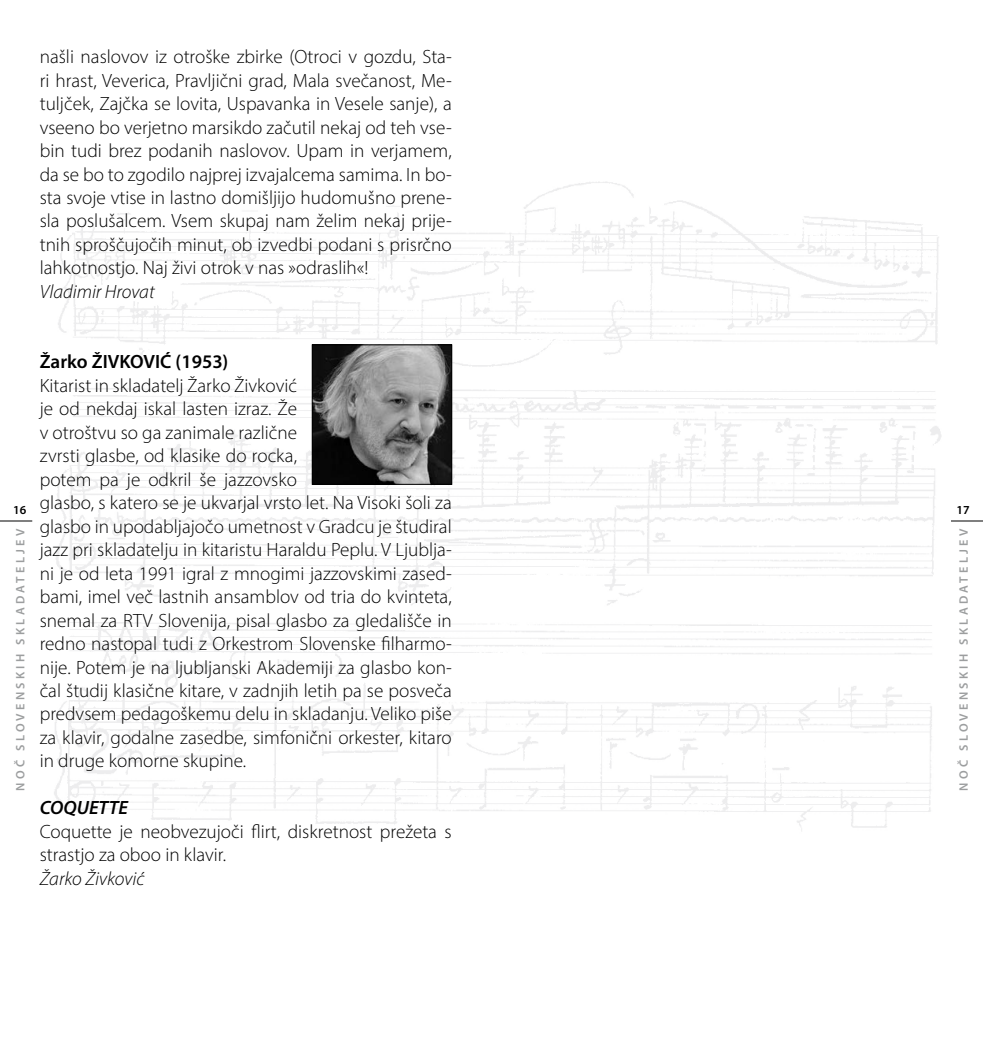
<style>
.page{position:relative;width:983px;height:1042px;background:#fff}
.page>*{position:absolute;margin:0;border:0;box-sizing:border-box;transform-origin:0 0}
.body-prvi{font:300 19.25px/23.4px "Myriad Pro";color:#000}
.body-prvi-2{font:italic 300 19.25px "Myriad Pro";color:#000}
.body-prvi-3{font:600 19.25px "Myriad Pro";color:#000}
.body-prvi-4{font:italic 600 19.25px "Myriad Pro";color:#000}
.t1{font:600 12.25px "Myriad Pro";letter-spacing:.27em;color:#9c9e9f}
.t2{font:600 12.25px "Myriad Pro";color:#000}
</style>
<div class="page">
<hr style="left:0;top:521px;width:32px;height:1px;background:#000">
<hr style="left:950px;top:521px;width:32px;height:1px;background:#000">
<img style="left:54px;top:182px;width:887px;height:649px">
<img style="left:314px;top:347px;width:136px;height:135px">
<div style="left:312px;top:345px;width:140px;height:139px;border:1px solid #000"></div>
<p class="body-prvi" style="left:40px;top:45px;width:413px;text-align:justify">našli naslovov iz otroške zbirke (Otroci v gozdu, Sta&shy;ri hrast, Veverica, Pravljični grad, Mala svečanost, Me&shy;tuljček, Zajčka se lovita, Uspavanka in Vesele sanje), a vseeno bo verjetno marsikdo začutil nekaj od teh vse&shy;bin tudi brez podanih naslovov. Upam in verjamem, da se bo to zgodilo najprej izvajalcema samima. In bo&shy;sta svoje vtise in lastno domišljijo hudomušno prene&shy;sla poslušalcem. Vsem skupaj nam želim nekaj prije&shy;tnih sproščujočih minut, ob izvedbi podani s prisrčno lahkotnostjo. Naj živi otrok v nas »odraslih«!</p>
<p class="body-prvi-2" style="left:40px;top:280px;width:116px">Vladimir Hrovat</p>
<p class="body-prvi-3" style="left:40px;top:350px;width:190px">Žarko ŽIVKOVIĆ (1953)</p>
<p class="body-prvi" style="left:40px;top:373px;width:413px">Kitarist in skladatelj Žarko Živković<br>je od nekdaj iskal lasten izraz. Že<br>v otroštvu so ga zanimale različne<br>zvrsti glasbe, od klasike do rocka,<br>potem pa je odkril še jazzovsko<br>glasbo, s katero se je ukvarjal vrsto let. Na Visoki šoli za glasbo in upodabljajočo umetnost v Gradcu je študiral jazz pri skladatelju in kitaristu Haraldu Peplu. V Ljublja&shy;ni je od leta 1991 igral z mnogimi jazzovskimi zased&shy;bami, imel več lastnih ansamblov od tria do kvinteta, snemal za RTV Slovenija, pisal glasbo za gledališče in redno nastopal tudi z Orkestrom Slovenske filharmo&shy;nije. Potem je na ljubljanski Akademiji za glasbo kon&shy;čal študij klasične kitare, v zadnjih letih pa se posveča predvsem pedagoškemu delu in skladanju. Veliko piše za klavir, godalne zasedbe, simfonični orkester, kitaro in druge komorne skupine.</p>
<p class="body-prvi-4" style="left:40px;top:795px;width:90px">COQUETTE</p>
<p class="body-prvi" style="left:40px;top:819px;width:413px">Coquette je neobvezujoči flirt, diskretnost prežeta s strastjo za oboo in klavir.</p>
<p class="body-prvi-2" style="left:40px;top:867px;width:106px">Žarko Živković</p>
<p class="t2" style="left:13px;top:502px;width:15px">16</p>
<p class="t2" style="left:956px;top:502px;width:15px">17</p>
<p class="t1" style="left:13px;top:790px;width:264px;rotate:-90deg">NOČ SLOVENSKIH SKLADATELJEV</p>
<p class="t1" style="left:955px;top:790px;width:264px;rotate:-90deg">NOČ SLOVENSKIH SKLADATELJEV</p>
</div>
